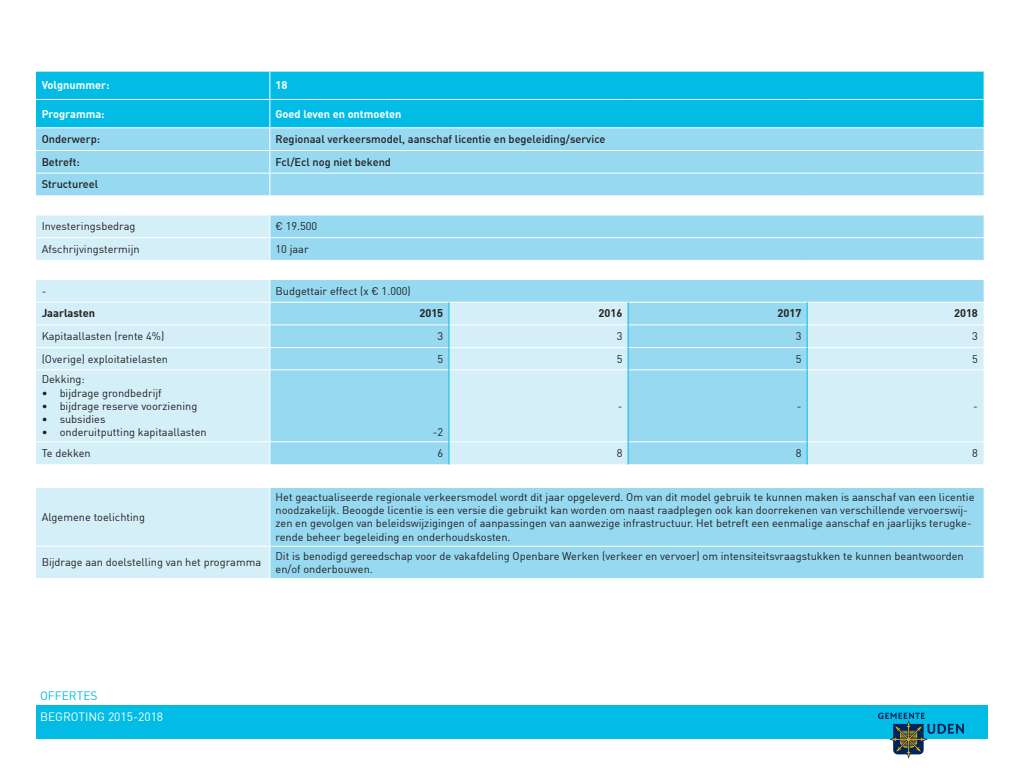
<style>
.page{position:relative;width:1024px;height:768px;background:#fff}
.page>*{position:absolute;margin:0;border:0;box-sizing:border-box;transform-origin:0 0}
.t1{font:12px "DIN";color:#fff}
.t2{font:12px "DIN";color:#02bce5}
.Body{font:11px/13.2px "DIN";color:#231f20}
.Tussenkop{font:500 11px "DIN";color:#231f20}
.Kop{font:700 11px "DIN";color:#fff}
.Body-2{font:700 11px "DIN";color:#231f20}
</style>
<div class="page">
<div style="left:36px;top:705px;width:952px;height:34px;background:#02bce5"></div>
<svg style="left:878px;top:713px;width:86px;height:46px"></svg>
<div style="left:271px;top:72px;width:713px;height:56px;background:#02bce5"></div>
<div style="left:271px;top:129px;width:713px;height:67px;background:#96d9f0"></div>
<svg style="left:36px;top:216px;width:948px;height:362px;background:#bae6f4"></svg>
<hr style="left:270px;top:99px;width:179px;height:1px;background:#fff">
<hr style="left:449px;top:99px;width:179px;height:1px;background:#fff">
<hr style="left:628px;top:99px;width:179px;height:1px;background:#fff">
<hr style="left:807px;top:99px;width:177px;height:1px;background:#fff">
<hr style="left:270px;top:150px;width:179px;height:1px;background:#fff">
<hr style="left:449px;top:150px;width:179px;height:1px;background:#fff">
<hr style="left:628px;top:150px;width:179px;height:1px;background:#fff">
<hr style="left:807px;top:150px;width:177px;height:1px;background:#fff">
<hr style="left:270px;top:173px;width:179px;height:1px;background:#fff">
<hr style="left:449px;top:173px;width:179px;height:1px;background:#fff">
<hr style="left:628px;top:173px;width:179px;height:1px;background:#fff">
<hr style="left:807px;top:173px;width:177px;height:1px;background:#fff">
<hr style="left:36px;top:237px;width:234px;height:1px;background:#fff">
<hr style="left:270px;top:237px;width:179px;height:1px;background:#fff">
<hr style="left:449px;top:237px;width:179px;height:1px;background:#fff">
<hr style="left:628px;top:237px;width:179px;height:1px;background:#fff">
<hr style="left:807px;top:237px;width:177px;height:1px;background:#fff">
<hr style="left:36px;top:260px;width:234px;height:1px;background:#fff">
<hr style="left:270px;top:260px;width:179px;height:1px;background:#fff">
<hr style="left:449px;top:260px;width:179px;height:1px;background:#fff">
<hr style="left:628px;top:260px;width:179px;height:1px;background:#fff">
<hr style="left:807px;top:260px;width:177px;height:1px;background:#fff">
<hr style="left:36px;top:279px;width:234px;height:1px;background:#fff">
<hr style="left:270px;top:279px;width:179px;height:1px;background:#fff">
<hr style="left:449px;top:279px;width:179px;height:1px;background:#fff">
<hr style="left:628px;top:279px;width:179px;height:1px;background:#fff">
<hr style="left:807px;top:279px;width:177px;height:1px;background:#fff">
<hr style="left:36px;top:302px;width:234px;height:1px;background:#fff">
<hr style="left:270px;top:302px;width:179px;height:1px;background:#fff">
<hr style="left:449px;top:302px;width:179px;height:1px;background:#fff">
<hr style="left:628px;top:302px;width:179px;height:1px;background:#fff">
<hr style="left:807px;top:302px;width:177px;height:1px;background:#fff">
<hr style="left:36px;top:325px;width:234px;height:1px;background:#fff">
<hr style="left:270px;top:325px;width:179px;height:1px;background:#fff">
<hr style="left:449px;top:325px;width:179px;height:1px;background:#fff">
<hr style="left:628px;top:325px;width:179px;height:1px;background:#fff">
<hr style="left:807px;top:325px;width:177px;height:1px;background:#fff">
<hr style="left:36px;top:347px;width:234px;height:1px;background:#fff">
<hr style="left:270px;top:347px;width:179px;height:1px;background:#fff">
<hr style="left:449px;top:347px;width:179px;height:1px;background:#fff">
<hr style="left:628px;top:347px;width:179px;height:1px;background:#fff">
<hr style="left:807px;top:347px;width:177px;height:1px;background:#fff">
<hr style="left:36px;top:370px;width:234px;height:1px;background:#fff">
<hr style="left:270px;top:370px;width:179px;height:1px;background:#fff">
<hr style="left:449px;top:370px;width:179px;height:1px;background:#fff">
<hr style="left:628px;top:370px;width:179px;height:1px;background:#fff">
<hr style="left:807px;top:370px;width:177px;height:1px;background:#fff">
<hr style="left:36px;top:442px;width:234px;height:1px;background:#fff">
<hr style="left:270px;top:442px;width:179px;height:1px;background:#fff">
<hr style="left:449px;top:442px;width:179px;height:1px;background:#fff">
<hr style="left:628px;top:442px;width:179px;height:1px;background:#fff">
<hr style="left:807px;top:442px;width:177px;height:1px;background:#fff">
<hr style="left:36px;top:465px;width:234px;height:1px;background:#fff">
<hr style="left:270px;top:465px;width:179px;height:1px;background:#fff">
<hr style="left:449px;top:465px;width:179px;height:1px;background:#fff">
<hr style="left:628px;top:465px;width:179px;height:1px;background:#fff">
<hr style="left:807px;top:465px;width:177px;height:1px;background:#fff">
<hr style="left:36px;top:487px;width:234px;height:1px;background:#fff">
<hr style="left:270px;top:487px;width:179px;height:1px;background:#fff">
<hr style="left:449px;top:487px;width:179px;height:1px;background:#fff">
<hr style="left:628px;top:487px;width:179px;height:1px;background:#fff">
<hr style="left:807px;top:487px;width:177px;height:1px;background:#fff">
<hr style="left:36px;top:546px;width:234px;height:1px;background:#fff">
<hr style="left:270px;top:546px;width:179px;height:1px;background:#fff">
<hr style="left:449px;top:546px;width:179px;height:1px;background:#fff">
<hr style="left:628px;top:546px;width:179px;height:1px;background:#fff">
<hr style="left:807px;top:546px;width:177px;height:1px;background:#fff">
<svg style="left:36px;top:71px;width:235px;height:125px;background:#5aceeb"></svg>
<svg style="left:270px;top:215px;width:1px;height:45px"></svg>
<svg style="left:270px;top:280px;width:1px;height:90px"></svg>
<hr style="left:270px;top:370px;width:1px;height:72px;background:#fff">
<svg style="left:270px;top:442px;width:1px;height:23px"></svg>
<hr style="left:270px;top:488px;width:1px;height:58px;background:#fff">
<hr style="left:270px;top:546px;width:1px;height:32px;background:#fff">
<svg style="left:449px;top:302px;width:1px;height:68px"></svg>
<svg style="left:628px;top:302px;width:1px;height:68px"></svg>
<svg style="left:807px;top:302px;width:1px;height:68px"></svg>
<hr style="left:449px;top:370px;width:1px;height:72px;background:#02bce5">
<hr style="left:628px;top:370px;width:1px;height:72px;background:#02bce5">
<hr style="left:807px;top:370px;width:1px;height:72px;background:#02bce5">
<svg style="left:449px;top:442px;width:1px;height:23px"></svg>
<svg style="left:628px;top:442px;width:1px;height:23px"></svg>
<svg style="left:807px;top:442px;width:1px;height:23px"></svg>
<p class="Kop" style="left:42px;top:78px;width:69px">Volgnummer:</p>
<p class="Kop" style="left:276px;top:78px;width:13px">18</p>
<p class="Kop" style="left:42px;top:106px;width:64px">Programma:</p>
<p class="Kop" style="left:276px;top:106px;width:128px">Goed leven en ontmoeten</p>
<p class="Tussenkop" style="left:42px;top:132px;width:60px">Onderwerp:</p>
<p class="Tussenkop" style="left:276px;top:132px;width:331px">Regionaal verkeersmodel, aanschaf licentie en begeleiding/service</p>
<p class="Tussenkop" style="left:42px;top:155px;width:40px">Betreft:</p>
<p class="Tussenkop" style="left:276px;top:155px;width:117px">Fcl/Ecl nog niet bekend</p>
<p class="Tussenkop" style="left:42px;top:177px;width:58px">Structureel</p>
<p class="Body" style="left:42px;top:219px;width:95px">Investeringsbedrag</p>
<p class="Body" style="left:276px;top:219px;width:43px">€ 19.500</p>
<p class="Body" style="left:42px;top:242px;width:100px">Afschrijvingstermijn</p>
<p class="Body" style="left:276px;top:242px;width:35px">10 jaar</p>
<p class="Body" style="left:42px;top:284px;width:6px">-</p>
<p class="Body" style="left:276px;top:284px;width:137px">Budgettair effect (x € 1.000)</p>
<p class="Body-2" style="left:42px;top:306px;width:55px">Jaarlasten</p>
<p class="Body-2" style="left:419px;top:306px;width:25px">2015</p>
<p class="Body-2" style="left:599px;top:306px;width:25px">2016</p>
<p class="Body-2" style="left:778px;top:306px;width:25px">2017</p>
<p class="Body-2" style="left:954px;top:306px;width:25px">2018</p>
<p class="Body" style="left:42px;top:329px;width:124px">Kapitaallasten (rente 4%)</p>
<p class="Body" style="left:438px;top:329px;width:7px">3</p>
<p class="Body" style="left:617px;top:329px;width:7px">3</p>
<p class="Body" style="left:796px;top:329px;width:7px">3</p>
<p class="Body" style="left:972px;top:329px;width:7px">3</p>
<p class="Body" style="left:42px;top:352px;width:128px">(Overige) exploitatielasten</p>
<p class="Body" style="left:438px;top:352px;width:7px">5</p>
<p class="Body" style="left:617px;top:352px;width:7px">5</p>
<p class="Body" style="left:796px;top:352px;width:7px">5</p>
<p class="Body" style="left:972px;top:352px;width:7px">5</p>
<p class="Body" style="left:42px;top:373px;width:45px">Dekking:</p>
<p class="Body" style="left:42px;top:386px;width:122px">• bijdrage grondbedrijf</p>
<p class="Body" style="left:42px;top:399px;width:157px">• bijdrage reserve voorziening</p>
<p class="Body" style="left:42px;top:412px;width:65px">• subsidies</p>
<p class="Body" style="left:42px;top:425px;width:167px">• onderuitputting kapitaallasten</p>
<p class="Body" style="left:433px;top:425px;width:12px">-2</p>
<p class="Body" style="left:618px;top:399px;width:6px">-</p>
<p class="Body" style="left:797px;top:399px;width:6px">-</p>
<p class="Body" style="left:973px;top:399px;width:6px">-</p>
<p class="Body" style="left:42px;top:446px;width:51px">Te dekken</p>
<p class="Body" style="left:438px;top:446px;width:7px">6</p>
<p class="Body" style="left:617px;top:446px;width:7px">8</p>
<p class="Body" style="left:796px;top:446px;width:7px">8</p>
<p class="Body" style="left:972px;top:446px;width:7px">8</p>
<p class="Body" style="left:42px;top:510px;width:105px">Algemene toelichting</p>
<p class="Body" style="left:276px;top:490px;width:700px">Het geactualiseerde regionale verkeersmodel wordt dit jaar opgeleverd. Om van dit model gebruik te kunnen maken is aanschaf van een licentie noodzakelijk. Beoogde licentie is een versie die gebruikt kan worden om naast raadplegen ook kan doorrekenen van verschillende vervoerswij&shy;zen en gevolgen van beleidswijzigingen of aanpassingen van aanwezige infrastructuur. Het betreft een eenmalige aanschaf en jaarlijks terugke&shy;rende beheer begeleiding en onderhoudskosten.</p>
<p class="Body" style="left:42px;top:556px;width:221px">Bijdrage aan doelstelling van het programma</p>
<p class="Body" style="left:276px;top:549px;width:690px">Dit is benodigd gereedschap voor de vakafdeling Openbare Werken (verkeer en vervoer) om intensiteitsvraagstukken te kunnen beantwoorden en/of onderbouwen.</p>
<p class="t2" style="left:40px;top:688px;width:59px">OFFERTES</p>
<p class="t1" style="left:40px;top:709px;width:125px">BEGROTING 2015-2018</p>
</div>
